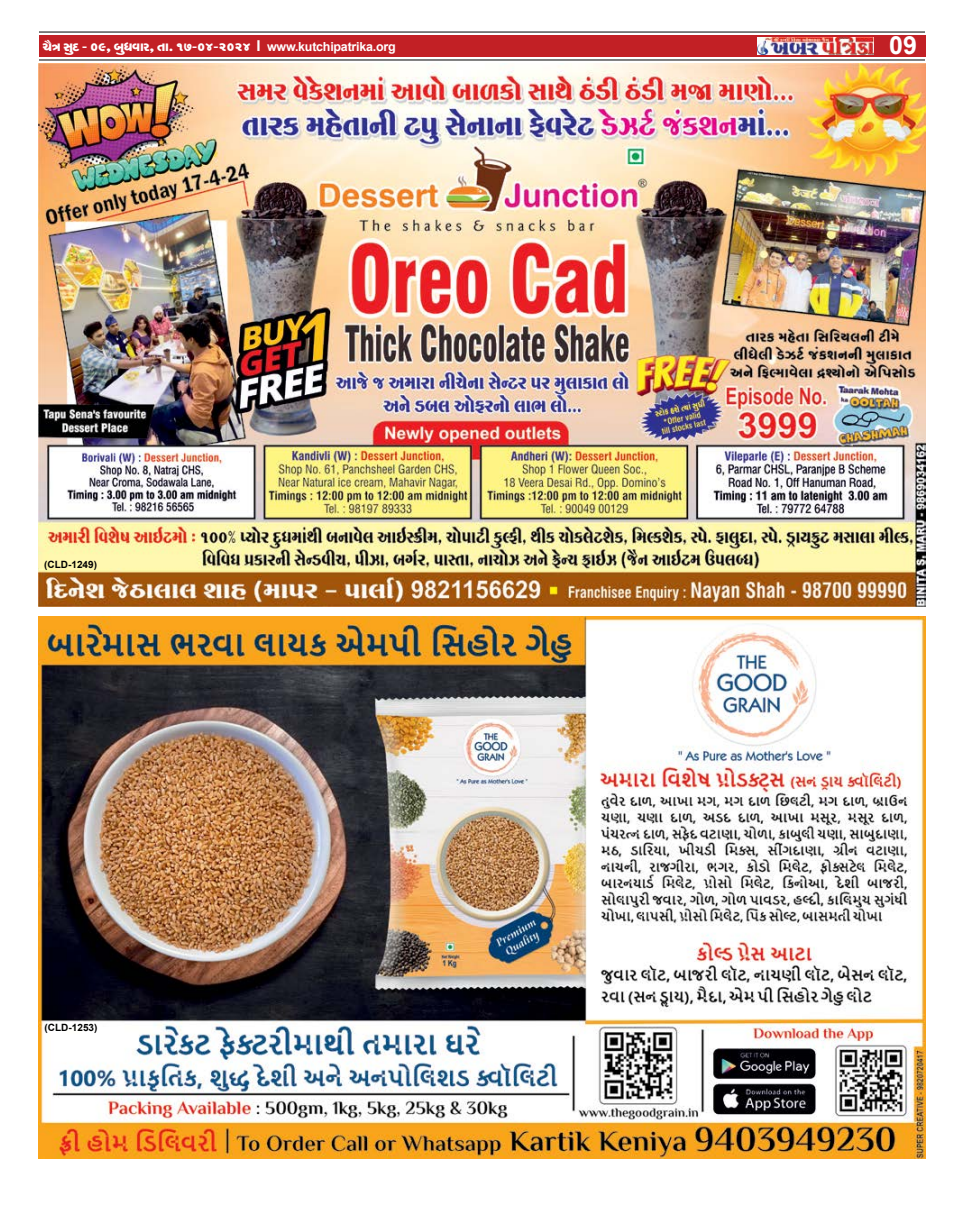
<style>
.page{position:relative;width:964px;height:1205px;background:#fff}
.page>*{position:absolute;margin:0;border:0;box-sizing:border-box;transform-origin:0 0}
.t1{font:700 25px "Arial";color:#fff}
.t2{font:15px "SHREE GUJ7";letter-spacing:-.02em;color:#fff}
.t3{font:700 10px "Arial";color:#000}
.s1{font-family:"Arial";font-weight:700}
.s2{font-family:"Arial";font-weight:700;font-size:12.5px}
</style>
<div class="page">
<hr style="left:39px;top:60px;width:886px;height:1px;background:#000">
<div style="left:39px;top:35px;width:887px;height:22px;background:#c22025"></div>
<hr style="left:39px;top:32px;width:886px;height:1px;background:#000">
<img style="left:757px;top:38px;width:116px;height:16px">
<img style="left:39px;top:617px;width:886px;height:542px">
<img style="left:39px;top:64px;width:886px;height:542px">
<p class="t2" style="left:43px;top:39px;width:355px">Q¥Ó kyv$ - 09, by^hpf, sp. 17-04-2024 <span class="s1">I</span> <span class="s2">www.kutchipatrika.org</span></p>
<h1 class="t1" style="left:889px;top:28px;width:29px">09</h1>
<p class="t3" style="left:44px;top:557px;width:54px">(CLD-1249)</p>
<p class="t3" style="left:45px;top:1021px;width:54px">(CLD-1253)</p>
</div>
